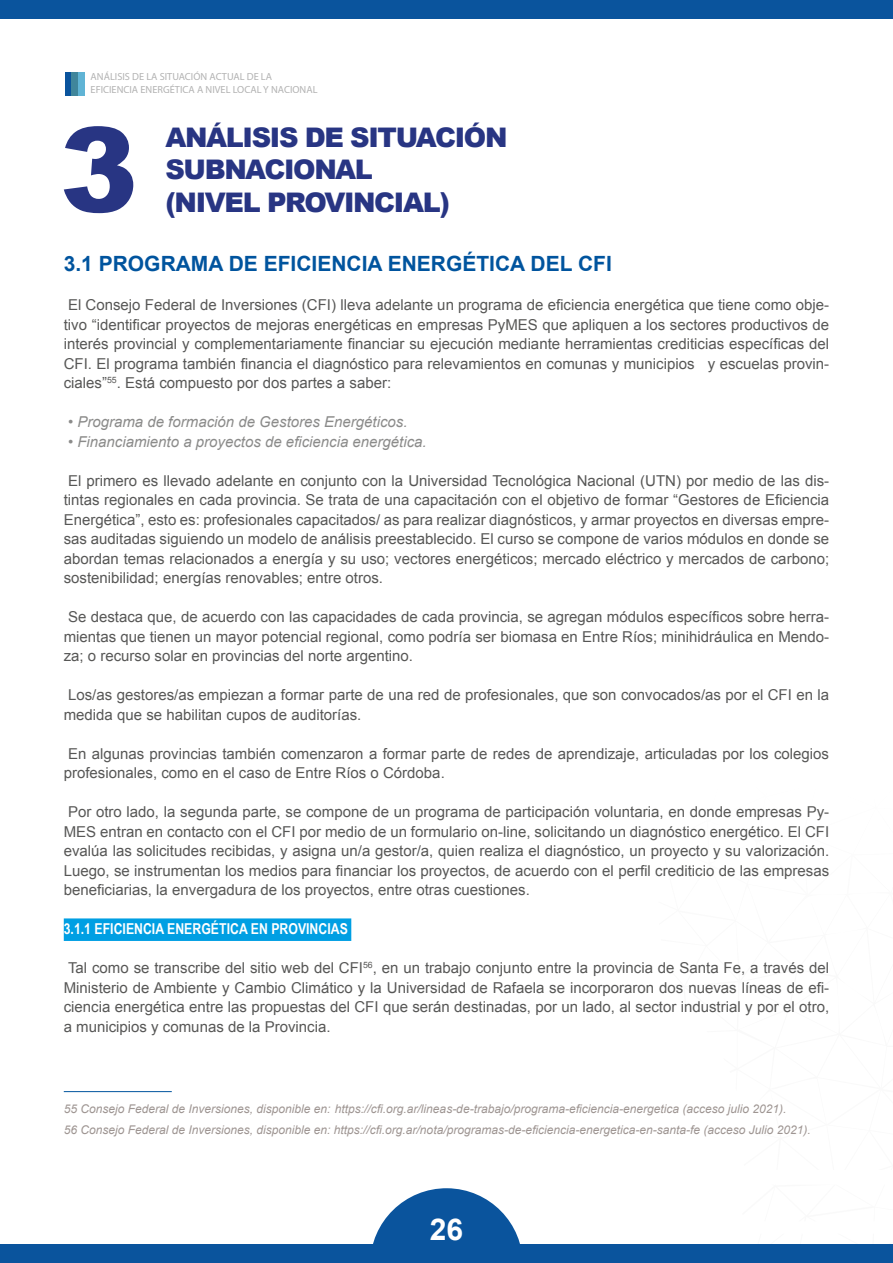
<style>
.page{position:relative;width:893px;height:1263px;background:#fff}
.page>*{position:absolute;margin:0;border:0;box-sizing:border-box;transform-origin:0 0}
.t1{font:900 117.6px "Arial";color:#283583}
.t2{font:700 30px "Arial";color:#fff}
.t3{font:900 27px/32.4px "Arial";letter-spacing:-.05em;color:#283583}
.t4{font:700 21px "Arial";color:#00549e}
.t5{font:15px/19.5px "Arial";color:#575756;text-align:justify}
.t6{font:italic 15px "Arial";color:#8b8b8a}
.t7{font:700 15px "Arial Narrow";color:#fff}
.t8{font:italic 12px/21.3px "Arial";color:#9e9592}
.t9{font:10.35px/12.5px "Myriad Pro";color:#878787}
</style>
<div class="page">
<div style="left:0;top:0;width:893px;height:19px;background:#0a549d"></div>
<svg style="left:373px;top:1188px;width:147px;height:56px"></svg>
<div style="left:0;top:1244px;width:893px;height:19px;background:#0a549d"></div>
<div style="left:65px;top:72px;width:6px;height:23px;background:#0a549d"></div>
<div style="left:71px;top:72px;width:7px;height:23px;background:#40869b"></div>
<div style="left:78px;top:72px;width:7px;height:23px;background:#60b4d5"></div>
<div style="left:64px;top:918px;width:287px;height:23px;background:#009fe3"></div>
<hr style="left:64px;top:1091px;width:108px;height:1px;background:#00549e">
<p class="t9" style="left:91px;top:70px;width:228px">ANÁLISIS DE LA SITUACIÓN ACTUAL DE LA<br>EFICIENCIA ENERGÉTICA A NIVEL LOCAL Y NACIONAL</p>
<h1 class="t1" style="left:60px;top:84px;width:80px">3</h1>
<h3 class="t3" style="left:165px;top:120px;width:344px">ANÁLISIS DE SITUACIÓN<br>SUBNACIONAL<br>(NIVEL PROVINCIAL)</h3>
<h3 class="t4" style="left:64px;top:250px;width:550px">3.1 PROGRAMA DE EFICIENCIA ENERGÉTICA DEL CFI</h3>
<p class="t5" style="left:64px;top:295px;width:767px">El Consejo Federal de Inversiones (CFI) lleva adelante un programa de eficiencia energética que tiene como obje&shy;tivo “identificar proyectos de mejoras energéticas en empresas PyMES que apliquen a los sectores productivos de interés provincial y complementariamente financiar su ejecución mediante herramientas crediticias específicas del CFI. El programa también financia el diagnóstico para relevamientos en comunas y municipios y escuelas provin&shy;ciales”<sup>55</sup>. Está compuesto por dos partes a saber:</p>
<p class="t6" style="left:68px;top:412px;width:341px">• Programa de formación de Gestores Energéticos.</p>
<p class="t6" style="left:68px;top:432px;width:360px">• Financiamiento a proyectos de eficiencia energética.</p>
<p class="t5" style="left:64px;top:471px;width:767px">El primero es llevado adelante en conjunto con la Universidad Tecnológica Nacional (UTN) por medio de las dis&shy;tintas regionales en cada provincia. Se trata de una capacitación con el objetivo de formar “Gestores de Eficiencia Energética”, esto es: profesionales capacitados/ as para realizar diagnósticos, y armar proyectos en diversas empre&shy;sas auditadas siguiendo un modelo de análisis preestablecido. El curso se compone de varios módulos en donde se abordan temas relacionados a energía y su uso; vectores energéticos; mercado eléctrico y mercados de carbono; sostenibilidad; energías renovables; entre otros.</p>
<p class="t5" style="left:64px;top:607px;width:767px">Se destaca que, de acuerdo con las capacidades de cada provincia, se agregan módulos específicos sobre herra&shy;mientas que tienen un mayor potencial regional, como podría ser biomasa en Entre Ríos; minihidráulica en Mendo&shy;za; o recurso solar en provincias del norte argentino.</p>
<p class="t5" style="left:64px;top:685px;width:767px">Los/as gestores/as empiezan a formar parte de una red de profesionales, que son convocados/as por el CFI en la medida que se habilitan cupos de auditorías.</p>
<p class="t5" style="left:64px;top:744px;width:767px">En algunas provincias también comenzaron a formar parte de redes de aprendizaje, articuladas por los colegios profesionales, como en el caso de Entre Ríos o Córdoba.</p>
<p class="t5" style="left:64px;top:802px;width:767px">Por otro lado, la segunda parte, se compone de un programa de participación voluntaria, en donde empresas Py-MES entran en contacto con el CFI por medio de un formulario on-line, solicitando un diagnóstico energético. El CFI evalúa las solicitudes recibidas, y asigna un/a gestor/a, quien realiza el diagnóstico, un proyecto y su valorización.<br>Luego, se instrumentan los medios para financiar los proyectos, de acuerdo con el perfil crediticio de las empresas beneficiarias, la envergadura de los proyectos, entre otras cuestiones.</p>
<p class="t7" style="left:64px;top:917px;width:286px">3.1.1 EFICIENCIA ENERGÉTICA EN PROVINCIAS</p>
<p class="t5" style="left:64px;top:958px;width:767px">Tal como se transcribe del sitio web del CFI<sup>56</sup>, en un trabajo conjunto entre la provincia de Santa Fe, a través del Ministerio de Ambiente y Cambio Climático y la Universidad de Rafaela se incorporaron dos nuevas líneas de efi&shy;ciencia energética entre las propuestas del CFI que serán destinadas, por un lado, al sector industrial y por el otro, a municipios y comunas de la Provincia.</p>
<p class="t8" style="left:64px;top:1098px;width:748px">55 Consejo Federal de Inversiones, disponible en: https://cfi.org.ar/lineas-de-trabajo/programa-eficiencia-energetica (acceso julio 2021).<br>56 Consejo Federal de Inversiones, disponible en: https://cfi.org.ar/nota/programas-de-eficiencia-energetica-en-santa-fe (acceso Julio 2021).</p>
<h2 class="t2" style="left:430px;top:1209px;width:35px">26</h2>
</div>
